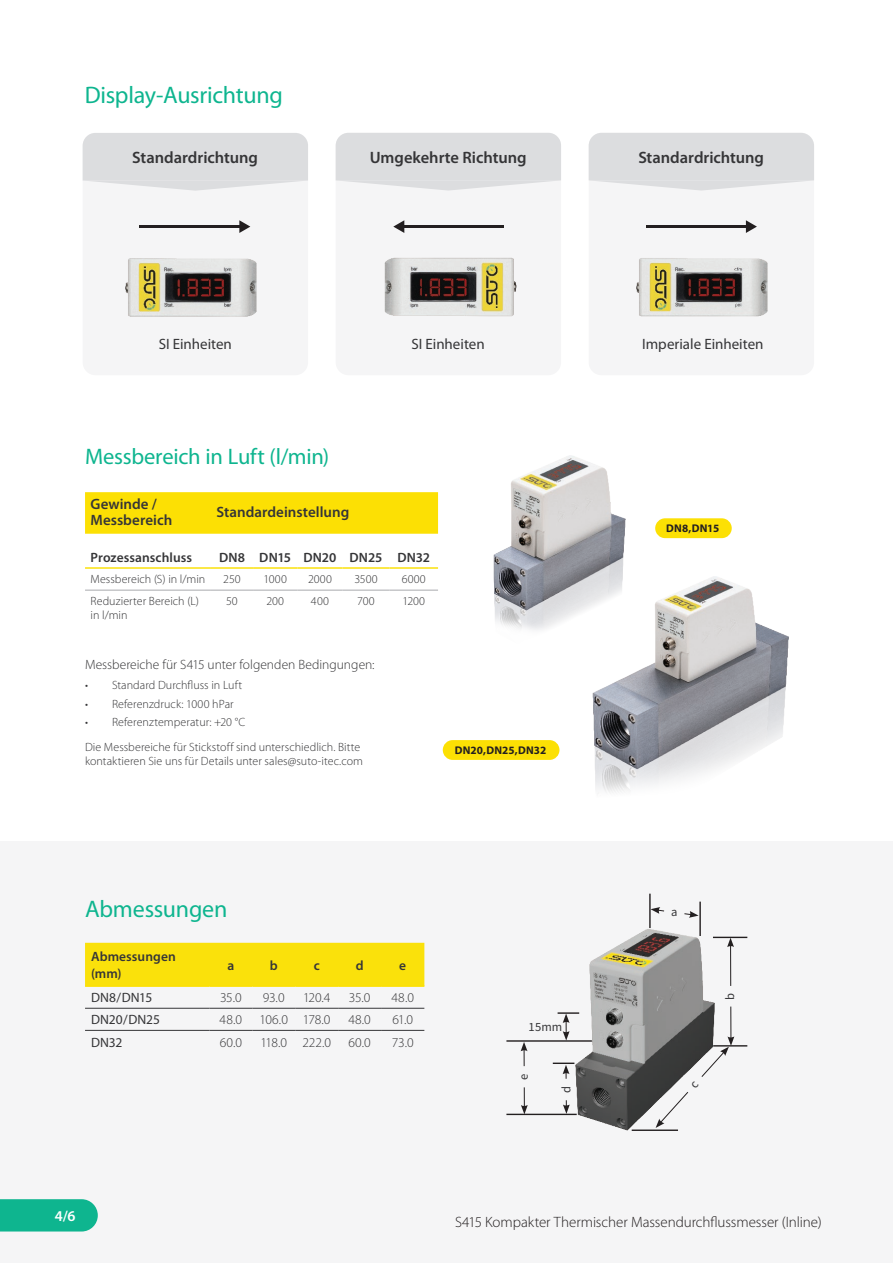
<style>
.page{position:relative;width:893px;height:1263px;background:#fff}
.page>*{position:absolute;margin:0;border:0;box-sizing:border-box;transform-origin:0 0}
.t1{font:24px "Myriad Pro";letter-spacing:-.01em;color:#0eb58f}
.t2{font:22.5px "Myriad Pro";letter-spacing:-.01em;color:#0eb58f}
.t3{font:600 16.5px "Myriad Pro";letter-spacing:-.005em;color:#353537}
.t4{font:300 15px "Myriad Pro";letter-spacing:-.005em;color:#231f20}
.t5{font:15px "Myriad Pro";color:#353537}
.t6{font:600 15px/16.2px "Myriad Pro";color:#353537}
.t7{font:600 15px "Myriad Pro";color:#fff}
.t8{font:300 13.5px "Myriad Pro";color:#353537}
.t9{font:600 13.5px/16.2px "Myriad Pro";letter-spacing:.005em;color:#353537}
.t10{font:13.5px "Myriad Pro";letter-spacing:-.005em;color:#353537}
.t11{font:300 12px/24.5px "Myriad Pro";letter-spacing:.005em;color:#353537}
.t12{font:700 11.25px "Myriad Pro";letter-spacing:.01em;color:#231f20}
.t13{font:11.25px "Source Han Sans SC";color:#353537}
</style>
<div class="page">
<div style="left:0;top:842px;width:893px;height:421px;background:#f5f5f6"></div>
<div style="left:85px;top:492px;width:353px;height:42px;background:#fce004"></div>
<hr style="left:85px;top:590px;width:126px;height:1px;background:#a8a9ad">
<hr style="left:211px;top:590px;width:42px;height:1px;background:#a8a9ad">
<hr style="left:253px;top:590px;width:44px;height:1px;background:#a8a9ad">
<hr style="left:297px;top:590px;width:46px;height:1px;background:#a8a9ad">
<hr style="left:343px;top:590px;width:46px;height:1px;background:#a8a9ad">
<hr style="left:389px;top:590px;width:49px;height:1px;background:#a8a9ad">
<hr style="left:85px;top:567px;width:126px;height:2px;background:#fae10b">
<hr style="left:211px;top:567px;width:42px;height:2px;background:#fae10b">
<hr style="left:253px;top:567px;width:44px;height:2px;background:#fae10b">
<hr style="left:297px;top:567px;width:46px;height:2px;background:#fae10b">
<hr style="left:343px;top:567px;width:46px;height:2px;background:#fae10b">
<hr style="left:389px;top:567px;width:49px;height:2px;background:#fae10b">
<div style="left:655px;top:518px;width:77px;height:20px;background:#fce004;border-radius:10px"></div>
<div style="left:443px;top:740px;width:116px;height:20px;background:#fce004;border-radius:10px"></div>
<div style="left:85px;top:943px;width:339px;height:42px;background:#fae10b"></div>
<hr style="left:85px;top:985px;width:124px;height:2px;background:#fce004">
<hr style="left:209px;top:985px;width:43px;height:2px;background:#fce004">
<hr style="left:252px;top:985px;width:43px;height:2px;background:#fce004">
<hr style="left:295px;top:985px;width:43px;height:2px;background:#fce004">
<hr style="left:338px;top:985px;width:43px;height:2px;background:#fce004">
<hr style="left:381px;top:985px;width:43px;height:2px;background:#fce004">
<hr style="left:85px;top:1008px;width:124px;height:1px;background:#353537">
<hr style="left:209px;top:1008px;width:43px;height:1px;background:#353537">
<hr style="left:252px;top:1008px;width:43px;height:1px;background:#353537">
<hr style="left:295px;top:1008px;width:43px;height:1px;background:#353537">
<hr style="left:338px;top:1008px;width:43px;height:1px;background:#353537">
<hr style="left:381px;top:1008px;width:43px;height:1px;background:#353537">
<hr style="left:85px;top:1030px;width:124px;height:1px;background:#353537">
<hr style="left:209px;top:1030px;width:43px;height:1px;background:#353537">
<hr style="left:252px;top:1030px;width:43px;height:1px;background:#353537">
<hr style="left:295px;top:1030px;width:43px;height:1px;background:#353537">
<hr style="left:338px;top:1030px;width:43px;height:1px;background:#353537">
<hr style="left:381px;top:1030px;width:43px;height:1px;background:#353537">
<svg style="left:651px;top:907px;width:14px;height:7px"></svg>
<hr style="left:730px;top:1006px;width:1px;height:33px;background:#231f20">
<svg style="left:521px;top:1087px;width:7px;height:27px"></svg>
<hr style="left:649px;top:894px;width:2px;height:34px;background:#231f20">
<hr style="left:713px;top:937px;width:34px;height:1px;background:#231f20">
<hr style="left:506px;top:1040px;width:87px;height:2px;background:#231f20">
<hr style="left:553px;top:1062px;width:21px;height:2px;background:#231f20">
<hr style="left:713px;top:1045px;width:34px;height:1px;background:#231f20">
<hr style="left:506px;top:1114px;width:71px;height:1px;background:#231f20">
<hr style="left:699px;top:902px;width:2px;height:34px;background:#231f20">
<svg style="left:684px;top:911px;width:15px;height:7px"></svg>
<hr style="left:730px;top:945px;width:1px;height:41px;background:#231f20">
<svg style="left:728px;top:938px;width:6px;height:9px"></svg>
<svg style="left:521px;top:1042px;width:6px;height:24px"></svg>
<img style="left:592px;top:576px;width:197px;height:217px">
<img style="left:493px;top:455px;width:133px;height:191px">
<img style="left:557px;top:925px;width:171px;height:206px">
<div style="left:336px;top:133px;width:225px;height:242px;background:#f5f5f6;border-radius:13px"></div>
<img style="left:384px;top:220px;width:133px;height:97px">
<svg style="left:336px;top:133px;width:225px;height:58px"></svg>
<div style="left:589px;top:133px;width:225px;height:242px;background:#f5f5f6;border-radius:13px"></div>
<img style="left:636px;top:220px;width:132px;height:97px">
<div style="left:83px;top:133px;width:225px;height:242px;background:#f5f5f6;border-radius:13px"></div>
<img style="left:125px;top:225px;width:132px;height:92px">
<hr style="left:140px;top:225px;width:101px;height:3px;background:#231f20">
<svg style="left:239px;top:220px;width:11px;height:13px"></svg>
<hr style="left:646px;top:225px;width:102px;height:3px;background:#231f20">
<svg style="left:746px;top:220px;width:11px;height:13px"></svg>
<hr style="left:402px;top:226px;width:102px;height:2px;background:#231f20">
<svg style="left:393px;top:220px;width:11px;height:13px"></svg>
<svg style="left:83px;top:133px;width:225px;height:58px"></svg>
<svg style="left:589px;top:133px;width:225px;height:58px"></svg>
<svg style="left:0;top:1199px;width:98px;height:32px"></svg>
<svg style="left:656px;top:1036px;width:78px;height:92px"></svg>
<h1 class="t1" style="left:85px;top:82px;width:200px">Display-Ausrichtung</h1>
<h3 class="t3" style="left:132px;top:148px;width:127px">Standardrichtung</h3>
<h3 class="t3" style="left:638px;top:148px;width:127px">Standardrichtung</h3>
<h3 class="t3" style="left:370px;top:148px;width:158px">Umgekehrte Richtung</h3>
<p class="t5" style="left:159px;top:336px;width:75px">SI Einheiten</p>
<p class="t5" style="left:642px;top:336px;width:123px">Imperiale Einheiten</p>
<p class="t5" style="left:412px;top:336px;width:75px">SI Einheiten</p>
<h2 class="t2" style="left:85px;top:444px;width:246px">Messbereich in Luft (l/min)</h2>
<p class="t6" style="left:91px;top:496px;width:83px">Gewinde /<br>Messbereich</p>
<p class="t6" style="left:216px;top:504px;width:134px">Standardeinstellung</p>
<p class="t9" style="left:91px;top:550px;width:103px">Prozessanschluss</p>
<p class="t9" style="left:219px;top:550px;width:213px">DN8 DN15 DN20 DN25 DN32</p>
<p class="t11" style="left:91px;top:566px;width:116px">Messbereich (S) in l/min</p>
<p class="t11" style="left:223px;top:566px;width:19px">250</p>
<p class="t11" style="left:263px;top:566px;width:25px">1000</p>
<p class="t11" style="left:308px;top:566px;width:25px">2000</p>
<p class="t11" style="left:354px;top:566px;width:25px">3500</p>
<p class="t11" style="left:402px;top:566px;width:26px">6000</p>
<p class="t11" style="left:91px;top:594px;width:110px;line-height:14.4px">Reduzierter Bereich (L) in l/min</p>
<p class="t11" style="left:226px;top:589px;width:13px">50</p>
<p class="t11" style="left:266px;top:589px;width:19px">200</p>
<p class="t11" style="left:311px;top:589px;width:20px">400</p>
<p class="t11" style="left:357px;top:589px;width:19px">700</p>
<p class="t11" style="left:402px;top:589px;width:24px">1200</p>
<p class="t8" style="left:85px;top:657px;width:291px">Messbereiche für S415 unter folgenden Bedingungen:</p>
<p class="t11" style="left:85px;top:673px;width:159px">• Standard Durchfluss in Luft</p>
<p class="t11" style="left:85px;top:692px;width:150px">• Referenzdruck: 1000 hPar</p>
<p class="t11" style="left:85px;top:710px;width:277px">• Referenztemperatur: +20 °C<br>Die Messbereiche für Stickstoff sind unterschiedlich. Bitte</p>
<p class="t11" style="left:85px;top:749px;width:279px">kontaktieren Sie uns für Details unter sales@suto-itec.com</p>
<p class="t12" style="left:455px;top:744px;width:93px">DN20,DN25,DN32</p>
<p class="t12" style="left:666px;top:522px;width:55px">DN8,DN15</p>
<h1 class="t1" style="left:85px;top:896px;width:144px">Abmessungen</h1>
<p class="t9" style="left:91px;top:949px;width:86px">Abmessungen (mm)</p>
<p class="t9" style="left:227px;top:957px;width:8px">a</p>
<p class="t9" style="left:270px;top:957px;width:9px">b</p>
<p class="t9" style="left:314px;top:957px;width:8px">c</p>
<p class="t9" style="left:356px;top:957px;width:9px">d</p>
<p class="t9" style="left:399px;top:957px;width:8px">e</p>
<p class="t10" style="left:91px;top:990px;width:63px">DN8/DN15</p>
<p class="t8" style="left:220px;top:990px;width:23px">35.0</p>
<p class="t8" style="left:263px;top:990px;width:23px">93.0</p>
<p class="t8" style="left:303px;top:990px;width:29px">120.4</p>
<p class="t8" style="left:349px;top:990px;width:23px">35.0</p>
<p class="t8" style="left:391px;top:990px;width:24px">48.0</p>
<p class="t10" style="left:91px;top:1012px;width:71px">DN20/DN25</p>
<p class="t8" style="left:220px;top:1012px;width:24px">48.0</p>
<p class="t8" style="left:260px;top:1012px;width:72px">106.0 178.0</p>
<p class="t8" style="left:348px;top:1012px;width:24px">48.0</p>
<p class="t8" style="left:392px;top:1012px;width:22px">61.0</p>
<p class="t10" style="left:91px;top:1034px;width:33px">DN32</p>
<p class="t8" style="left:220px;top:1034px;width:24px">60.0</p>
<p class="t8" style="left:260px;top:1034px;width:72px">118.0 222.0</p>
<p class="t8" style="left:348px;top:1034px;width:24px">60.0</p>
<p class="t8" style="left:392px;top:1034px;width:23px">73.0</p>
<p class="t13" style="left:528px;top:1020px;width:35px">15mm</p>
<p class="t13" style="left:517px;top:1080px;width:8px;rotate:-90deg">e</p>
<p class="t13" style="left:560px;top:1093px;width:8px;rotate:-90deg">d</p>
<p class="t13" style="left:671px;top:906px;width:8px">a</p>
<p class="t13" style="left:724px;top:999px;width:8px;rotate:-90deg">b</p>
<p class="t7" style="left:55px;top:1208px;width:22px">4/6</p>
<p class="t4" style="left:455px;top:1214px;width:368px">S415 Kompakter Thermischer Massendurchflussmesser (Inline)</p>
</div>
